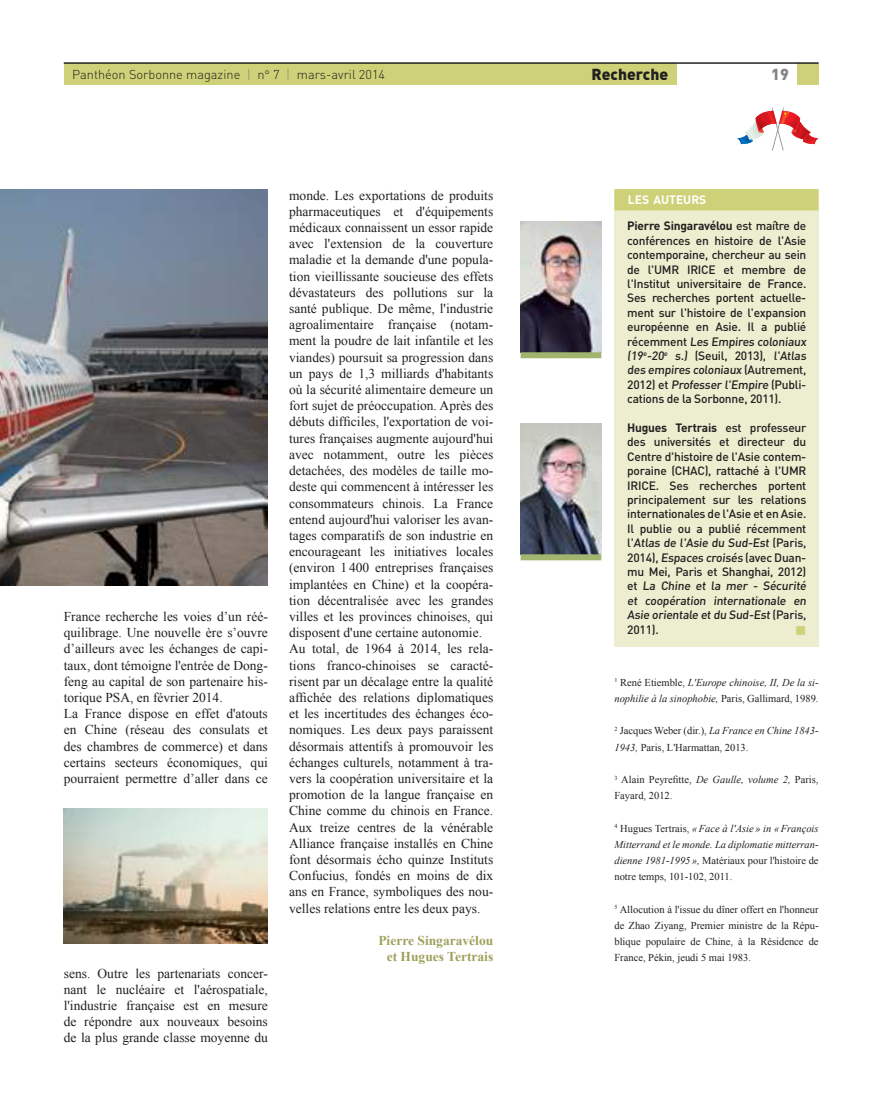
<style>
.page{position:relative;width:893px;height:1106px;background:#fff}
.page>*{position:absolute;margin:0;border:0;box-sizing:border-box;transform-origin:0 0}
.t1{font:900 15.75px "DIN";color:#221f1f}
.t2{font:900 15.75px "DIN";color:#838488}
.t3{font:15px "Wingdings";color:#ced177}
.t4{font:13.5px/16.2px "Times New Roman";color:#221f1f}
.t5{font:700 13.5px/16.2px "Times New Roman";color:#9da15c;text-align:right}
.t6{font:300 12.75px "DIN";color:#221f1f}
.t7{font:700 12.15px "DIN";color:#fff}
.t8{font:500 12px/14.4px "DIN";letter-spacing:-.02em;color:#221f1f}
.t9{font:10.5px/16.2px "Times New Roman";color:#221f1f}
.t10{font:italic 10.5px/16.2px "Times New Roman";color:#221f1f}
.s1{color:#838488}
.s2{font-size:12px}
.s3{font-weight:700}
.s4{font-style:normal}
.s5{font-style:italic}
</style>
<div class="page">
<img style="left:0;top:190px;width:268px;height:395px">
<div style="left:64px;top:64px;width:613px;height:21px;background:#ced177"></div>
<div style="left:797px;top:64px;width:22px;height:21px;background:#ced177"></div>
<hr style="left:64px;top:62px;width:755px;height:2px;background:#221f1f">
<div style="left:614px;top:190px;width:205px;height:456px;background:#edeed0"></div>
<div style="left:614px;top:189px;width:205px;height:21px;background:#ced177"></div>
<img style="left:64px;top:808px;width:204px;height:136px">
<img style="left:521px;top:222px;width:80px;height:130px">
<img style="left:521px;top:423px;width:80px;height:131px">
<div style="left:521px;top:352px;width:80px;height:6px;background:#a1b56e"></div>
<div style="left:521px;top:554px;width:80px;height:6px;background:#a1b56e"></div>
<svg style="left:737px;top:107px;width:82px;height:44px"></svg>
<p class="t6" style="left:72px;top:67px;width:314px">panthéon sorbonne magazine <span class="s1">|</span> n<span class="s2">°</span> 7 <span class="s1">|</span> mars-avril 2014</p>
<p class="t1" style="left:591px;top:65px;width:78px">recherche</p>
<p class="t2" style="left:771px;top:65px;width:19px">19</p>
<p class="t4" style="left:64px;top:609px;width:206px">France recherche les voies d’un réé&shy;quilibrage. Une nouvelle ère s’ouvre d’ailleurs avec les échanges de capi&shy;taux, dont témoigne l'entrée de Dong&shy;feng au capital de son partenaire his&shy;torique PSA, en février 2014.<br>La France dispose en effet d'atouts en Chine (réseau des consulats et des chambres de commerce) et dans certains secteurs économiques, qui pourraient permettre d’aller dans ce</p>
<p class="t4" style="left:64px;top:966px;width:206px;text-align:justify">sens. Outre les partenariats concer&shy;nant le nucléaire et l'aérospatiale, l'industrie française est en mesure de répondre aux nouveaux besoins de la plus grande classe moyenne du</p>
<p class="t4" style="left:289px;top:188px;width:206px">monde. Les exportations de produits pharmaceutiques et d'équipements médicaux connaissent un essor rapide avec l'extension de la couverture maladie et la demande d'une popula&shy;tion vieillissante soucieuse des effets dévastateurs des pollutions sur la santé publique. De même, l'industrie agroalimentaire française (notam&shy;ment la poudre de lait infantile et les viandes) poursuit sa progression dans un pays de 1,3 milliards d'habitants où la sécurité alimentaire demeure un fort sujet de préoccupation. Après des débuts difficiles, l'exportation de voi&shy;tures françaises augmente aujourd'hui avec notamment, outre les pièces detachées, des modèles de taille mo&shy;deste qui commencent à intéresser les consommateurs chinois. La France entend aujourd'hui valoriser les avan&shy;tages comparatifs de son industrie en encourageant les initiatives locales (environ 1 400 entreprises françaises implantées en Chine) et la coopéra&shy;tion décentralisée avec les grandes villes et les provinces chinoises, qui disposent d'une certaine autonomie.<br>Au total, de 1964 à 2014, les rela&shy;tions franco-chinoises se caracté&shy;risent par un décalage entre la qualité affichée des relations diplomatiques et les incertitudes des échanges éco&shy;nomiques. Les deux pays paraissent désormais attentifs à promouvoir les échanges culturels, notamment à tra&shy;vers la coopération universitaire et la promotion de la langue française en Chine comme du chinois en France.<br>Aux treize centres de la vénérable Alliance française installés en Chine font désormais écho quinze Instituts Confucius, fondés en moins de dix ans en France, symboliques des nou&shy;velles relations entre les deux pays.</p>
<p class="t5" style="left:378px;top:933px;width:116px">Pierre Singaravélou et Hugues Tertrais</p>
<p class="t7" style="left:628px;top:192px;width:80px">LES AUTEURS</p>
<p class="t8" style="left:627px;top:219px;width:182px"><span class="s3">Pierre Singaravélou</span> est maître de conférences en histoire de l'Asie contemporaine, chercheur au sein de l'UMR IRICE et membre de l'Institut universitaire de France.<br>Ses recherches portent actuelle&shy;ment sur l'histoire de l'expansion européenne en Asie. Il a publié récemment Les Empires coloniaux (19<sup>e</sup>-20<sup>e</sup> s.) (Seuil, 2013), l'Atlas des empires coloniaux (Autrement, 2012) et Professer l'Empire (Publi&shy;cations de la Sorbonne, 2011).</p>
<p class="t8" style="left:627px;top:420px;width:182px"><span class="s3">Hugues Tertrais</span> est professeur des universités et directeur du<br>Centre d'histoire de l'Asie contem&shy;poraine (CHAC), rattaché à l'UMR<br>IRICE. Ses recherches portent principalement sur les relations internationales de l'Asie et en Asie.<br>Il publie ou a publié récemment l'Atlas de l'Asie du Sud-Est (Paris,<br>2014), Espaces croisés (avec Duan&shy;mu Mei, Paris et Shanghai, 2012) et La Chine et la mer - Sécurité et coopération internationale en<br>Asie orientale et du Sud-Est (Paris,<br>2011).</p>
<p class="t3" style="left:795px;top:622px;width:13px">■</p>
<p class="t10" style="left:614px;top:675px;width:206px"><sup>1</sup> <span class="s4">René Etiemble,</span> L'Europe chinoise, II, De la si&shy;nophilie à la sinophobie, <span class="s4">Paris, Gallimard, 1989.</span></p>
<p class="t9" style="left:614px;top:723px;width:206px"><sup>2</sup> Jacques Weber (dir.), <span class="s5">La France en Chine 1843-<br>1943,</span> Paris, L'Harmattan, 2013.</p>
<p class="t9" style="left:614px;top:771px;width:206px"><sup>3</sup> Alain Peyrefitte, <span class="s5">De Gaulle, volume 2,</span> Paris,<br>Fayard, 2012.</p>
<p class="t10" style="left:614px;top:821px;width:206px;text-align:justify"><sup>4</sup> <span class="s4">Hugues Tertrais,</span> « Face à l'Asie » in « François Mitterrand et le monde. La diplomatie mitterran&shy;dienne 1981-1995 », <span class="s4">Matériaux pour l'histoire de notre temps, 101-102, 2011.</span></p>
<p class="t9" style="left:614px;top:902px;width:206px;text-align:justify"><sup>5</sup> Allocution à l'issue du dîner offert en l'honneur de Zhao Ziyang, Premier ministre de la Répu&shy;blique populaire de Chine, à la Résidence de France, Pékin, jeudi 5 mai 1983.</p>
</div>
